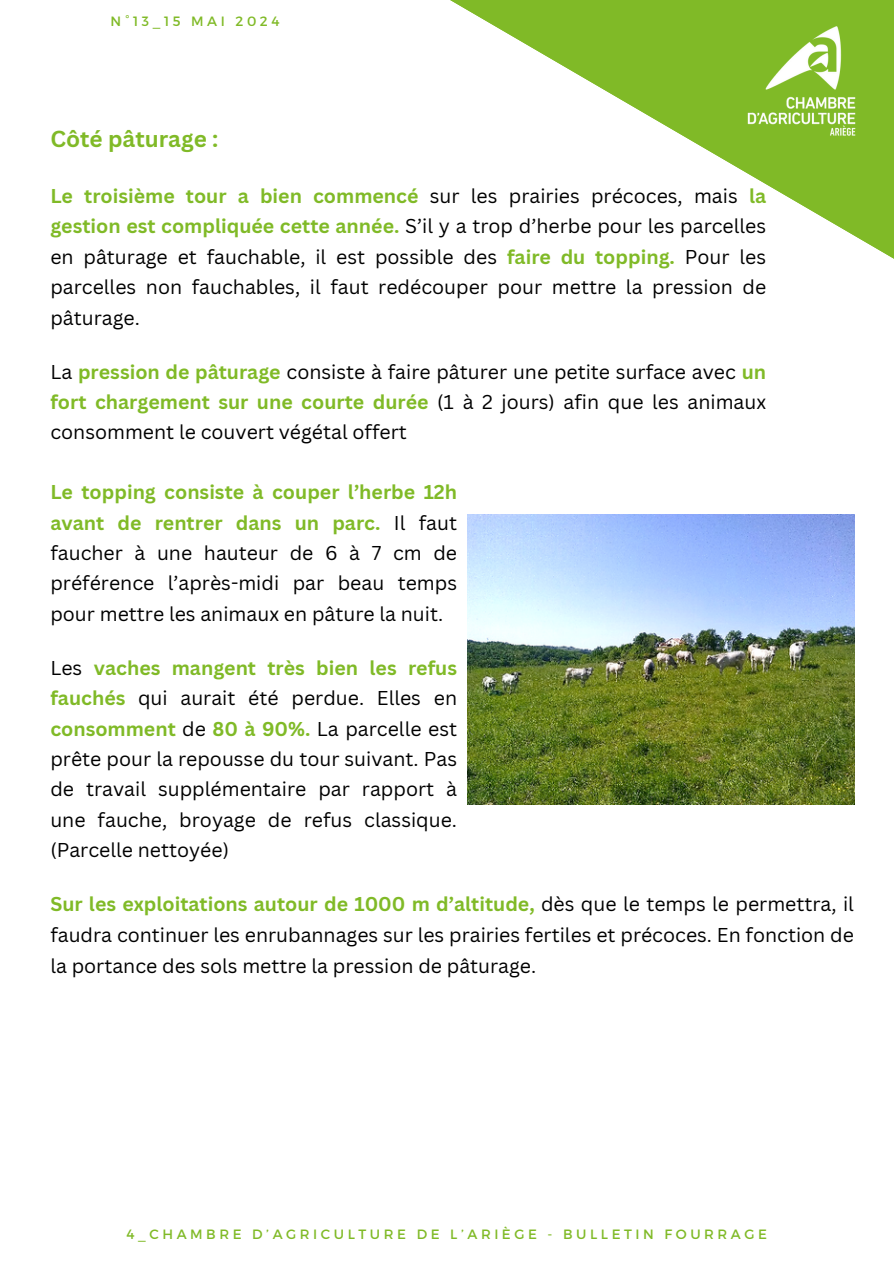
<style>
.page{position:relative;width:894px;height:1264px;background:#fff}
.page>*{position:absolute;margin:0;border:0;box-sizing:border-box;transform-origin:0 0}
.t1{font:700 22.5px "Canva Sans";color:#80ba27}
.t2{font:19.5px/30.3px "Canva Sans";color:#000;text-align:justify}
.t3{font:13.5px "Montserrat";letter-spacing:.265em;color:#80ba27}
.s1{font-weight:700;color:#80ba27}
</style>
<div class="page">
<svg style="left:450px;top:0;width:443px;height:258px"></svg>
<img style="left:735px;top:14px;width:132px;height:134px">
<img style="left:467px;top:514px;width:386px;height:290px">
<h2 class="t3" style="left:111px;top:13px;width:170px">N°13_15 MAI 2024</h2>
<p class="t1" style="left:50px;top:123px;width:169px">Côté pâturage :</p>
<h1 class="t2" style="left:50px;top:180px;width:717px"><span class="s1">Le troisième tour a bien commencé</span> sur les prairies précoces, mais <span class="s1">la gestion est compliquée cette année.</span> S’il y a trop d’herbe pour les parcelles en pâturage et fauchable, il est possible des <span class="s1">faire du topping.</span> Pour les parcelles non fauchables, il faut redécouper pour mettre la pression de pâturage.</h1>
<h2 class="t2" style="left:50px;top:356px;width:717px">La <span class="s1">pression de pâturage</span> consiste à faire pâturer une petite surface avec <span class="s1">un fort chargement sur une courte durée</span> (1 à 2 jours) afin que les animaux consomment le couvert végétal offert</h2>
<p class="t2" style="left:50px;top:476px;width:408px"><span class="s1">Le topping consiste à couper l’herbe 12h avant de rentrer dans un parc.</span> Il faut faucher à une hauteur de 6 à 7 cm de préférence l’après-midi par beau temps pour mettre les animaux en pâture la nuit.</p>
<h2 class="t2" style="left:50px;top:652px;width:408px">Les <span class="s1">vaches mangent très bien les refus fauchés</span> qui aurait été perdue. Elles en <span class="s1">consomment</span> de <span class="s1">80 à 90%.</span> La parcelle est prête pour la repousse du tour suivant. Pas de travail supplémentaire par rapport à une fauche, broyage de refus classique. (Parcelle nettoyée)</h2>
<p class="t2" style="left:50px;top:887px;width:804px;line-height:31px"><span class="s1">Sur les exploitations autour de 1000 m d’altitude,</span> dès que le temps le permettra, il faudra continuer les enrubannages sur les prairies fertiles et précoces. En fonction de la portance des sols mettre la pression de pâturage.</p>
<h2 class="t3" style="left:126px;top:1224px;width:641px">4_CHAMBRE D’AGRICULTURE DE L’ARIÈGE - BULLETIN FOURRAGE</h2>
</div>
